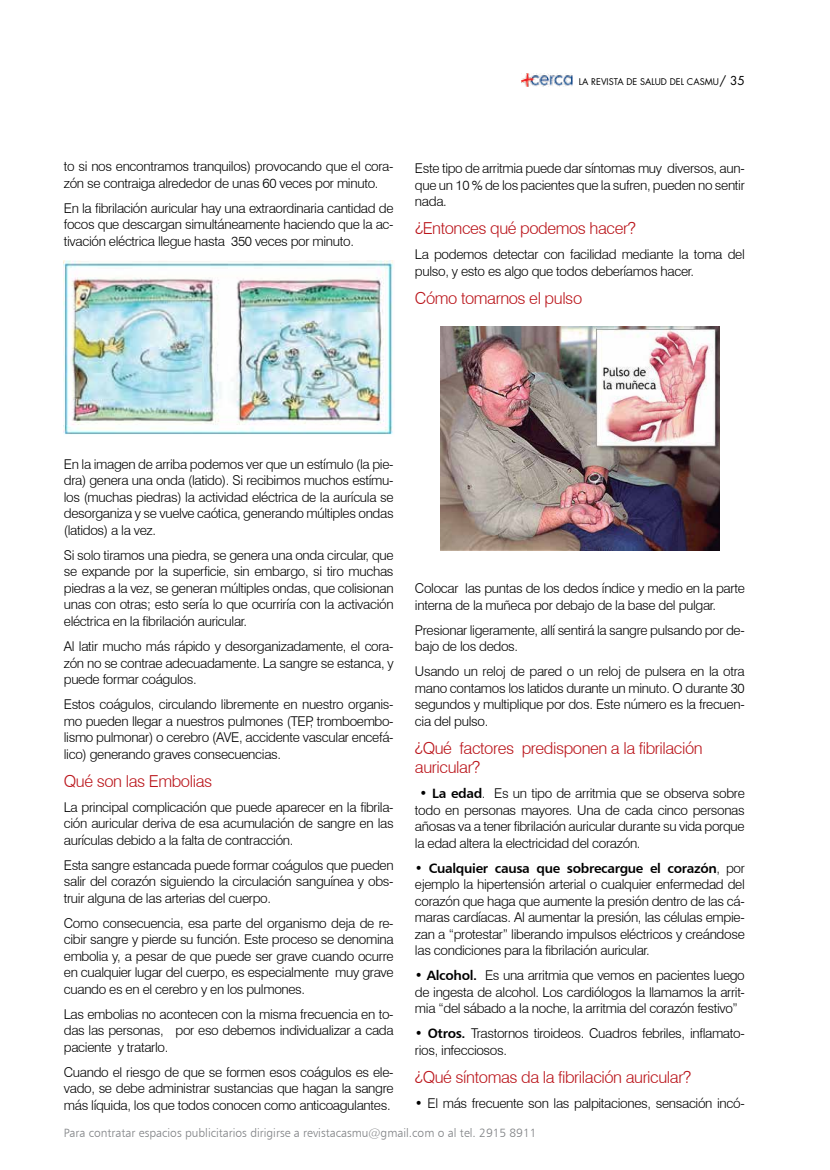
<style>
.page{position:relative;width:830px;height:1170px;background:#fff}
.page>*{position:absolute;margin:0;border:0;box-sizing:border-box;transform-origin:0 0}
.t1{font:300 16.5px/19.5px "Swiss 721 BT";letter-spacing:-.025em;color:#ba141a}
.t2{font:300 13.5px/16.5px "Swiss 721 BT";letter-spacing:-.025em;color:#000;text-align:justify}
.t3{font:13.5px "Humanist 777 BT Bold B";letter-spacing:-.025em;color:#000}
.t4{font:12px "Humanist 777 BT Light B";color:#808285}
.t5{font:9px "Futura Std";color:#000}
.s1{font-size:12px}
.s2{font-family:"Humanist 777 BT Bold B";font-weight:400}
.s3{font-family:"Swiss 721 BT";font-weight:300}
</style>
<div class="page">
<img style="left:521px;top:74px;width:51px;height:12px">
<img style="left:64px;top:261px;width:329px;height:174px">
<img style="left:440px;top:327px;width:278px;height:223px">
<p class="t5" style="left:578px;top:76px;width:167px">LA REVISTA DE SALUD DEL CASMU<span class="s1">/ 35</span></p>
<p class="t2" style="left:64px;top:158px;width:331px">to si nos encontramos tranquilos) provocando que el cora&shy;zón se contraiga alrededor de unas 60 veces por minuto.</p>
<p class="t2" style="left:64px;top:199px;width:331px">En la fibrilación auricular hay una extraordinaria cantidad de focos que descargan simultáneamente haciendo que la ac&shy;tivación eléctrica llegue hasta 350 veces por minuto.</p>
<p class="t2" style="left:415px;top:160px;width:331px">Este tipo de arritmia puede dar síntomas muy diversos, aun&shy;que un 10 % de los pacientes que la sufren, pueden no sentir nada.</p>
<p class="t1" style="left:415px;top:219px;width:222px">¿Entonces qué podemos hacer?</p>
<p class="t2" style="left:415px;top:246px;width:331px">La podemos detectar con facilidad mediante la toma del pulso, y esto es algo que todos deberíamos hacer.</p>
<p class="t1" style="left:415px;top:288px;width:169px">Cómo tomarnos el pulso</p>
<p class="t2" style="left:64px;top:455px;width:331px">En la imagen de arriba podemos ver que un estímulo (la pie&shy;dra) genera una onda (latido). Si recibimos muchos estímu&shy;los (muchas piedras) la actividad eléctrica de la aurícula se desorganiza y se vuelve caótica, generando múltiples ondas (latidos) a la vez.</p>
<p class="t2" style="left:64px;top:546px;width:331px">Si solo tiramos una piedra, se genera una onda circular, que se expande por la superficie, sin embargo, si tiro muchas piedras a la vez, se generan múltiples ondas, que colisionan unas con otras; esto sería lo que ocurriría con la activación eléctrica en la fibrilación auricular.</p>
<p class="t2" style="left:64px;top:637px;width:331px">Al latir mucho más rápido y desorganizadamente, el cora&shy;zón no se contrae adecuadamente. La sangre se estanca, y puede formar coágulos.</p>
<p class="t2" style="left:64px;top:695px;width:331px">Estos coágulos, circulando libremente en nuestro organis&shy;mo pueden llegar a nuestros pulmones (TEP, tromboembo&shy;lismo pulmonar) o cerebro (AVE, accidente vascular encefá&shy;lico) generando graves consecuencias.</p>
<p class="t1" style="left:64px;top:770px;width:150px">Qué son las Embolias</p>
<p class="t2" style="left:64px;top:798px;width:331px">La principal complicación que puede aparecer en la fibrila&shy;ción auricular deriva de esa acumulación de sangre en las aurículas debido a la falta de contracción.</p>
<p class="t2" style="left:64px;top:856px;width:331px">Esta sangre estancada puede formar coágulos que pueden salir del corazón siguiendo la circulación sanguínea y obs&shy;truir alguna de las arterias del cuerpo.</p>
<p class="t2" style="left:64px;top:914px;width:331px">Como consecuencia, esa parte del organismo deja de re&shy;cibir sangre y pierde su función. Este proceso se denomina embolia y, a pesar de que puede ser grave cuando ocurre en cualquier lugar del cuerpo, es especialmente muy grave cuando es en el cerebro y en los pulmones.</p>
<p class="t2" style="left:64px;top:1005px;width:331px">Las embolias no acontecen con la misma frecuencia en to&shy;das las personas, por eso debemos individualizar a cada paciente y tratarlo.</p>
<p class="t2" style="left:64px;top:1063px;width:331px">Cuando el riesgo de que se formen esos coágulos es ele&shy;vado, se debe administrar sustancias que hagan la sangre más líquida, los que todos conocen como anticoagulantes.</p>
<p class="t2" style="left:415px;top:580px;width:331px">Colocar las puntas de los dedos índice y medio en la parte interna de la muñeca por debajo de la base del pulgar.</p>
<p class="t2" style="left:415px;top:621px;width:331px">Presionar ligeramente, allí sentirá la sangre pulsando por de&shy;bajo de los dedos.</p>
<p class="t2" style="left:415px;top:663px;width:331px">Usando un reloj de pared o un reloj de pulsera en la otra mano contamos los latidos durante un minuto. O durante 30 segundos y multiplique por dos. Este número es la frecuen&shy;cia del pulso.</p>
<p class="t1" style="left:415px;top:738px;width:289px">¿Qué factores predisponen a la fibrilación auricular?</p>
<p class="t2" style="left:415px;top:785px;width:331px;text-indent:5px">• <span class="s2">La edad</span>. Es un tipo de arritmia que se observa sobre todo en personas mayores. Una de cada cinco personas añosas va a tener fibrilación auricular durante su vida porque la edad altera la electricidad del corazón.</p>
<p class="t3" style="left:415px;top:859px;width:331px"><span class="s3">•</span> Cualquier causa que sobrecargue el corazón<span class="s3">, por</span></p>
<p class="t2" style="left:415px;top:876px;width:331px">ejemplo la hipertensión arterial o cualquier enfermedad del corazón que haga que aumente la presión dentro de las cá&shy;maras cardíacas. Al aumentar la presión, las células empie&shy;zan a “protestar” liberando impulsos eléctricos y creándose las condiciones para la fibrilación auricular.</p>
<p class="t2" style="left:415px;top:967px;width:331px">• <span class="s2">Alcohol.</span> Es una arritmia que vemos en pacientes luego de ingesta de alcohol. Los cardiólogos la llamamos la arrit&shy;mia “del sábado a la noche, la arritmia del corazón festivo”</p>
<p class="t2" style="left:415px;top:1025px;width:331px">• <span class="s2">Otros.</span> Trastornos tiroideos. Cuadros febriles, inflamato&shy;rios, infecciosos.</p>
<p class="t1" style="left:415px;top:1067px;width:277px">¿Qué síntomas da la fibrilación auricular?</p>
<p class="t2" style="left:415px;top:1094px;width:331px">• El más frecuente son las palpitaciones, sensación incó-</p>
<p class="t4" style="left:64px;top:1124px;width:474px">Para contratar espacios publicitarios dirigirse a revistacasmu@gmail.com o al tel. 2915 8911</p>
</div>
